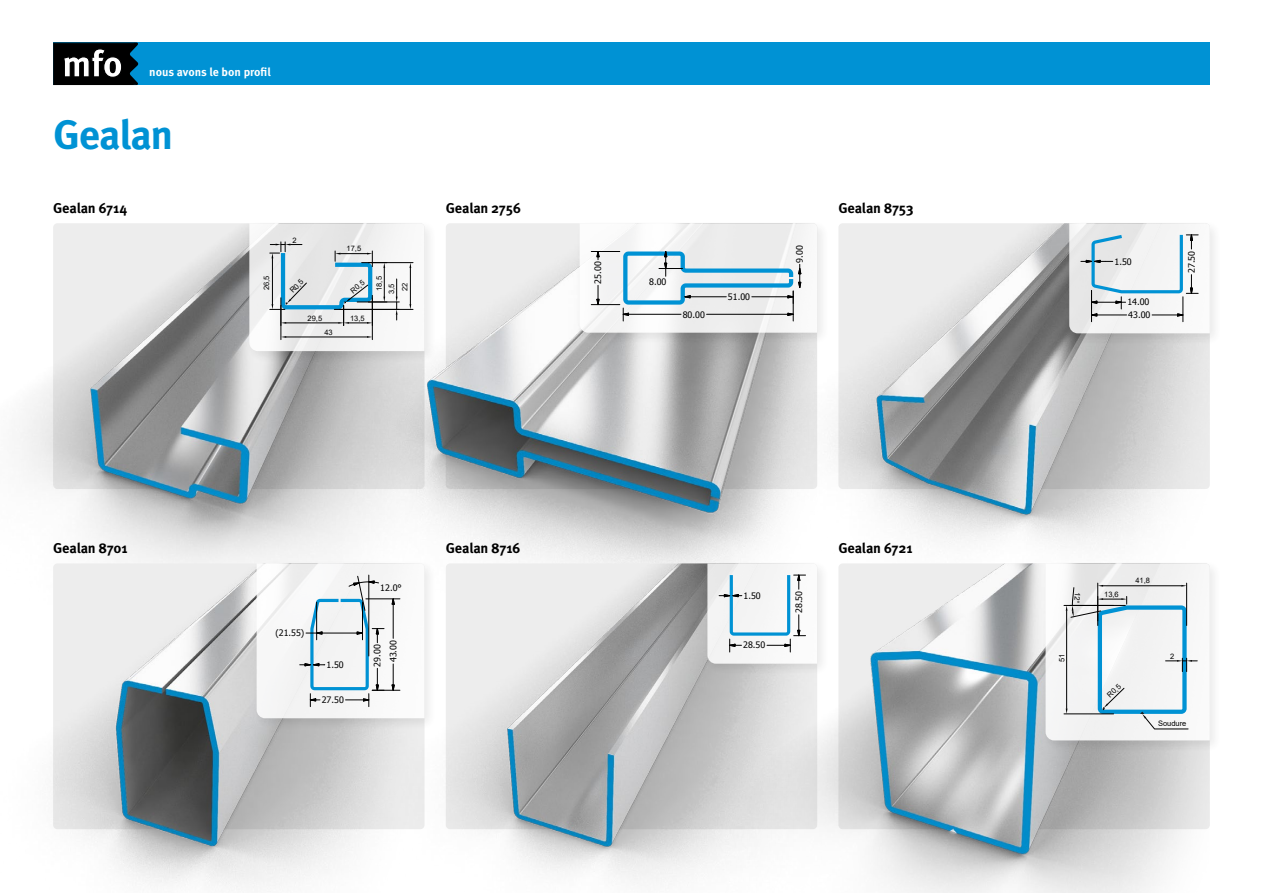
<style>
.page{position:relative;width:1263px;height:893px;background:#fff}
.page>*{position:absolute;margin:0;border:0;box-sizing:border-box;transform-origin:0 0}
.t1{font:700 41.25px "Meta Pro";letter-spacing:-.025em;color:#0092d4}
.t2{font:700 14.25px "Meta Pro";letter-spacing:-.015em;color:#000}
.t3{font:700 11.7px "Meta Pro";color:#fff}
.t4{font:8.85px/12.9px "Tahoma";color:#000}
.t5{font:7.5px "Arial";color:#000}
</style>
<div class="page">
<div style="left:53px;top:43px;width:1157px;height:42px;background:#0092d4"></div>
<svg style="left:53px;top:43px;width:85px;height:42px;background:#2e3538"></svg>
<img style="left:20px;top:223px;width:287px;height:340px">
<div style="left:245px;top:218px;width:193px;height:147px;background:#000;opacity:.1"></div>
<svg style="left:249px;top:223px;width:58px;height:128px"></svg>
<img style="left:307px;top:223px;width:392px;height:340px">
<div style="left:575px;top:218px;width:256px;height:128px;background:#000;opacity:.1"></div>
<svg style="left:580px;top:223px;width:119px;height:110px"></svg>
<img style="left:699px;top:223px;width:511px;height:340px">
<div style="left:1065px;top:218px;width:158px;height:129px;background:#000;opacity:.1"></div>
<svg style="left:1069px;top:223px;width:141px;height:110px"></svg>
<hr style="left:1091px;top:290px;width:1px;height:32px;background:#000">
<img style="left:53px;top:563px;width:254px;height:325px">
<div style="left:252px;top:559px;width:186px;height:173px;background:#000;opacity:.1"></div>
<svg style="left:257px;top:563px;width:50px;height:155px"></svg>
<img style="left:307px;top:563px;width:392px;height:321px">
<div style="left:703px;top:559px;width:128px;height:118px;background:#fcfcfc"></div>
<img style="left:699px;top:563px;width:511px;height:330px">
<div style="left:1041px;top:559px;width:182px;height:195px;background:#000;opacity:.1"></div>
<svg style="left:1045px;top:563px;width:165px;height:177px"></svg>
<h3 class="t3" style="left:149px;top:65px;width:123px">nous avons le bon profil</h3>
<h1 class="t1" style="left:53px;top:108px;width:122px">Gealan</h1>
<h2 class="t2" style="left:53px;top:199px;width:76px">Gealan 6714</h2>
<p class="t5" style="left:261px;top:290px;width:16px;rotate:-90deg">26,5</p>
<p class="t5" style="left:292px;top:235px;width:6px">2</p>
<p class="t5" style="left:347px;top:243px;width:16px">17,5</p>
<p class="t5" style="left:374px;top:291px;width:16px;rotate:-90deg">18,5</p>
<p class="t5" style="left:287px;top:288px;width:17px;rotate:-46deg">R0,5</p>
<p class="t5" style="left:348px;top:287px;width:17px;rotate:-38deg">R0,5</p>
<p class="t5" style="left:386px;top:294px;width:12px;rotate:-90deg">3,5</p>
<p class="t5" style="left:400px;top:291px;width:10px;rotate:-90deg">22</p>
<p class="t5" style="left:308px;top:313px;width:16px">29,5</p>
<p class="t5" style="left:350px;top:313px;width:16px">13,5</p>
<p class="t5" style="left:324px;top:327px;width:10px">43</p>
<h2 class="t2" style="left:446px;top:199px;width:77px">Gealan 2756</h2>
<p class="t4" style="left:591px;top:284px;width:24px;rotate:-90deg">25.00</p>
<p class="t4" style="left:649px;top:275px;width:19px">8.00</p>
<p class="t4" style="left:683px;top:307px;width:24px">80.00</p>
<p class="t4" style="left:728px;top:290px;width:24px">51.00</p>
<p class="t4" style="left:793px;top:263px;width:19px;rotate:-90deg">9.00</p>
<h2 class="t2" style="left:838px;top:199px;width:77px">Gealan 8753</h2>
<h2 class="t2" style="left:53px;top:539px;width:76px">Gealan 8701</h2>
<p class="t4" style="left:275px;top:625px;width:30px">(21.55)</p>
<p class="t4" style="left:327px;top:658px;width:19px">1.50</p>
<p class="t4" style="left:322px;top:693px;width:24px">27.50</p>
<p class="t4" style="left:380px;top:581px;width:23px">12.0°</p>
<p class="t4" style="left:370px;top:667px;width:24px;rotate:-90deg">29.00</p>
<p class="t4" style="left:386px;top:662px;width:24px;rotate:-90deg">43.00</p>
<h2 class="t2" style="left:446px;top:539px;width:76px">Gealan 8716</h2>
<p class="t4" style="left:743px;top:589px;width:19px">1.50</p>
<p class="t4" style="left:792px;top:613px;width:24px;rotate:-90deg">28.50</p>
<p class="t4" style="left:743px;top:638px;width:24px">28.50</p>
<h2 class="t2" style="left:838px;top:539px;width:76px">Gealan 6721</h2>
<p class="t4" style="left:1114px;top:255px;width:19px">1.50</p>
<p class="t4" style="left:1185px;top:273px;width:24px;rotate:-90deg">27.50</p>
<p class="t4" style="left:1127px;top:295px;width:25px">14.00<br>43.00</p>
<p class="t5" style="left:1057px;top:662px;width:10px;rotate:-90deg">51</p>
<p class="t5" style="left:1104px;top:589px;width:16px">13,6</p>
<p class="t5" style="left:1135px;top:576px;width:16px">41,8</p>
<p class="t5" style="left:1105px;top:693px;width:17px;rotate:-44deg">R0,5</p>
<p class="t5" style="left:1170px;top:651px;width:6px">2</p>
<p class="t5" style="left:1158px;top:718px;width:30px">Soudure</p>
</div>
